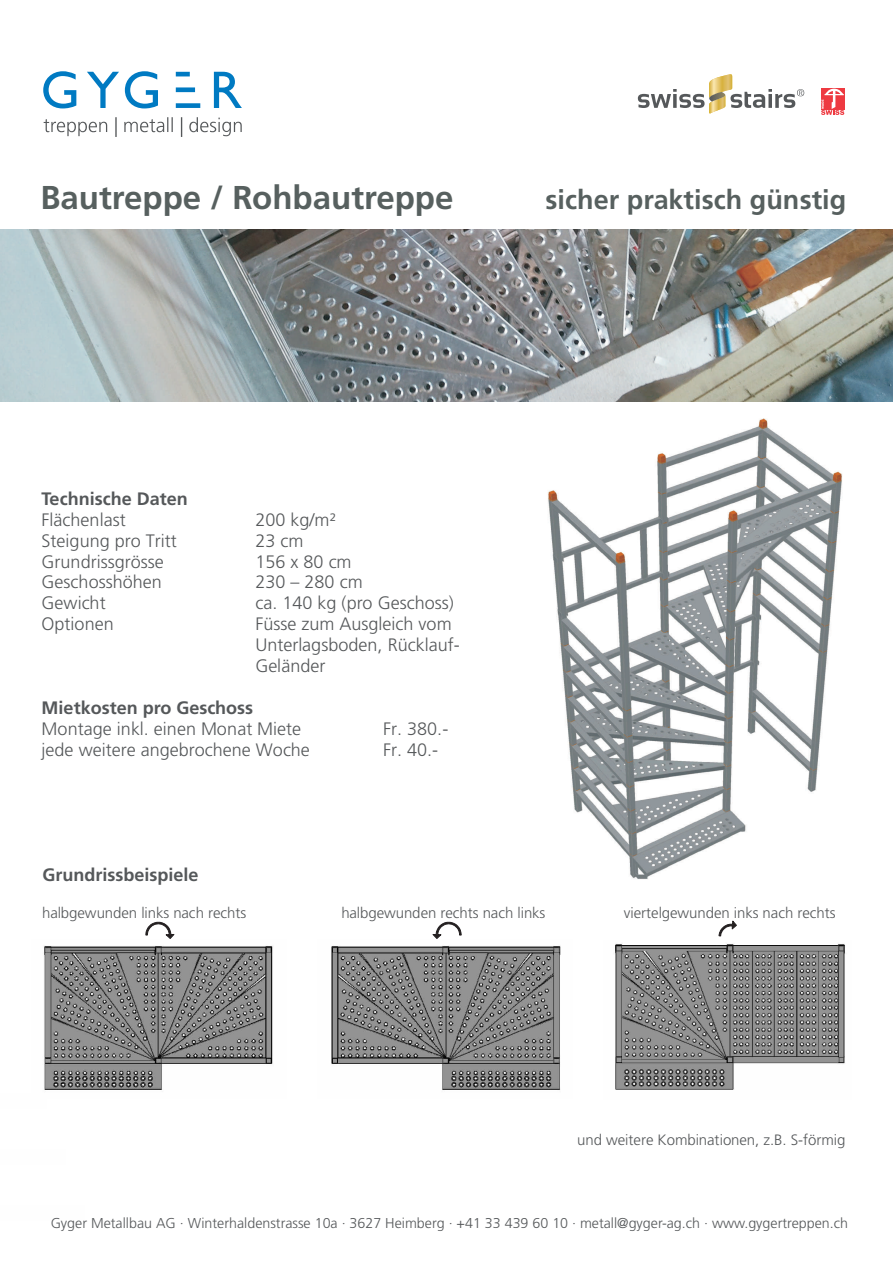
<style>
.page{position:relative;width:893px;height:1263px;background:#fff}
.page>*{position:absolute;margin:0;border:0;box-sizing:border-box;transform-origin:0 0}
.t1{font:700 33px "Frutiger";color:#57605f}
.t2{font:700 27px "Frutiger";color:#57605f}
.t3{font:300 18px/21px "Frutiger";color:#55585a}
.t4{font:700 18px "Frutiger";color:#55585a}
.t5{font:300 15px "Frutiger";color:#55585a}
.t6{font:300 14.25px "Frutiger";color:#55585a}
</style>
<div class="page">
<img style="left:44px;top:946px;width:229px;height:144px">
<svg style="left:145px;top:922px;width:30px;height:17px"></svg>
<img style="left:0;top:229px;width:893px;height:172px">
<img style="left:331px;top:945px;width:230px;height:145px">
<svg style="left:432px;top:922px;width:29px;height:17px"></svg>
<img style="left:615px;top:943px;width:230px;height:147px">
<svg style="left:718px;top:920px;width:18px;height:16px"></svg>
<img style="left:548px;top:419px;width:294px;height:460px">
<svg style="left:44px;top:117px;width:198px;height:20px"></svg>
<svg style="left:43px;top:71px;width:199px;height:37px"></svg>
<svg style="left:638px;top:74px;width:166px;height:40px"></svg>
<svg style="left:821px;top:88px;width:23px;height:1px"></svg>
<svg style="left:821px;top:89px;width:23px;height:26px"></svg>
<h1 class="t1" style="left:40px;top:184px;width:414px">Bautreppe / Rohbautreppe</h1>
<h2 class="t2" style="left:545px;top:189px;width:302px">sicher praktisch günstig</h2>
<p class="t4" style="left:42px;top:491px;width:148px">Technische Daten</p>
<p class="t3" style="left:42px;top:510px;width:85px">Flächenlast</p>
<p class="t3" style="left:255px;top:510px;width:82px">200 kg/m²</p>
<p class="t3" style="left:42px;top:531px;width:137px">Steigung pro Tritt</p>
<p class="t3" style="left:255px;top:531px;width:50px">23 cm</p>
<p class="t3" style="left:42px;top:552px;width:124px">Grundrissgrösse</p>
<p class="t3" style="left:255px;top:552px;width:98px">156 x 80 cm</p>
<p class="t3" style="left:42px;top:573px;width:122px">Geschosshöhen</p>
<p class="t3" style="left:255px;top:573px;width:109px">230 – 280 cm</p>
<p class="t3" style="left:42px;top:594px;width:65px">Gewicht</p>
<p class="t3" style="left:255px;top:594px;width:200px">ca. 140 kg (pro Geschoss)</p>
<p class="t3" style="left:42px;top:615px;width:74px">Optionen</p>
<p class="t3" style="left:255px;top:615px;width:206px">Füsse zum Ausgleich vom<br>Unterlagsboden, Rücklauf-<br>Geländer</p>
<p class="t4" style="left:42px;top:700px;width:213px">Mietkosten pro Geschoss</p>
<p class="t3" style="left:42px;top:720px;width:261px">Montage inkl. einen Monat Miete</p>
<p class="t3" style="left:383px;top:720px;width:67px">Fr. 380.-</p>
<p class="t3" style="left:42px;top:740px;width:270px">jede weitere angebrochene Woche</p>
<p class="t3" style="left:383px;top:740px;width:57px">Fr. 40.-</p>
<p class="t4" style="left:42px;top:868px;width:157px">Grundrissbeispiele</p>
<p class="t5" style="left:42px;top:906px;width:206px">halbgewunden links nach rechts</p>
<p class="t5" style="left:341px;top:906px;width:205px">halbgewunden rechts nach links</p>
<p class="t5" style="left:624px;top:906px;width:213px">viertelgewunden inks nach rechts</p>
<p class="t5" style="left:577px;top:1133px;width:270px">und weitere Kombinationen, z.B. S-förmig</p>
<p class="t6" style="left:51px;top:1218px;width:798px">Gyger Metallbau AG · Winterhaldenstrasse 10a · 3627 Heimberg · +41 33 439 60 10 · metall@gyger-ag.ch · www.gygertreppen.ch</p>
</div>
